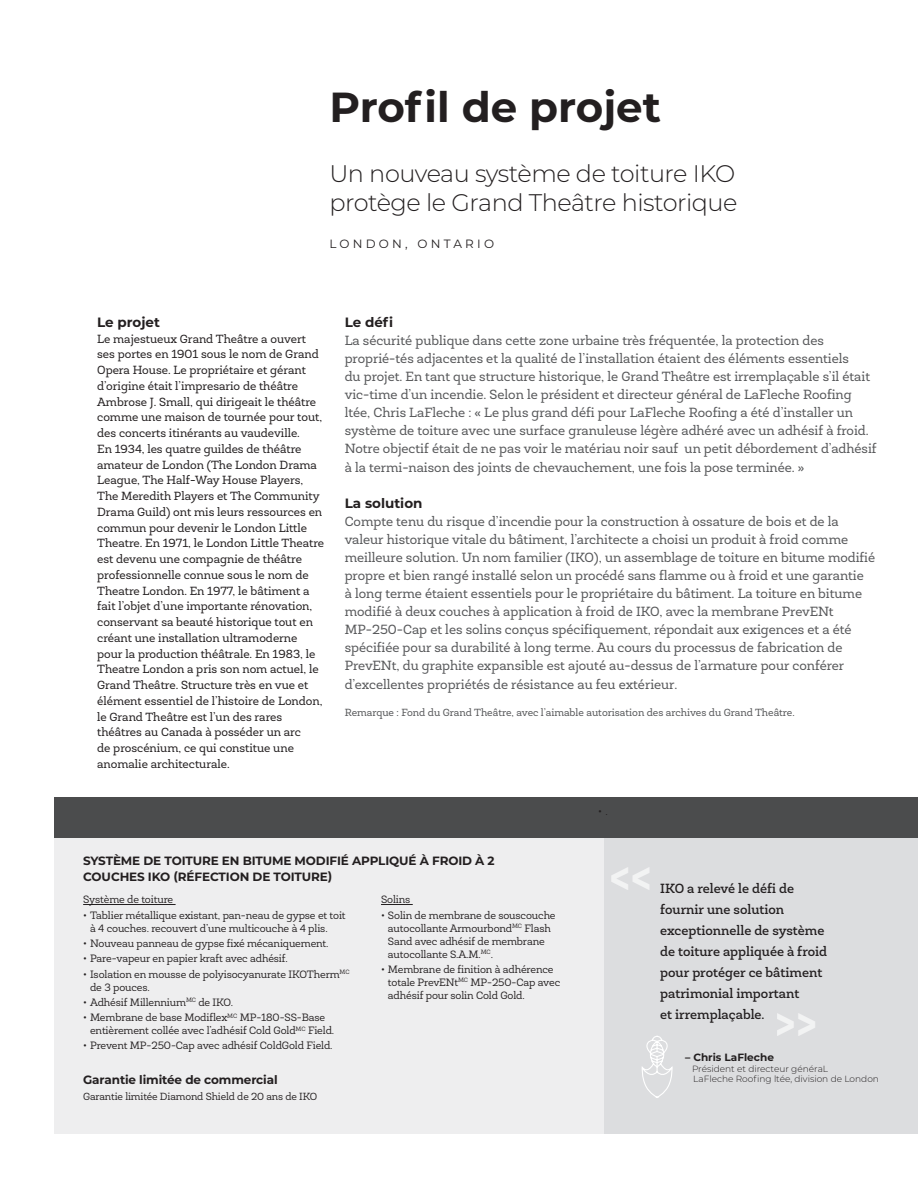
<style>
.page{position:relative;width:918px;height:1188px;background:#fff}
.page>*{position:absolute;margin:0;border:0;box-sizing:border-box;transform-origin:0 0}
.t1{font:700 47.4px "Montserrat";color:#fff;scale:.75 1}
.t2{font:700 42px "Montserrat";color:#231f20}
.t3{font:300 24px/28.8px "Montserrat";letter-spacing:-.02em;color:#231f20}
.t4{font:13.5px/18px "Newslab";color:#57585a}
.t5{font:500 13.5px/21px "Newslab";color:#231f20}
.t6{font:700 13.5px "Montserrat";color:#231f20}
.t7{font:12px/15.8px "Newslab";color:#231f20}
.t8{font:700 12px/16.5px "Montserrat";letter-spacing:-.01em;color:#231f20}
.t9{font:12px "Montserrat";letter-spacing:.27em;color:#231f20}
.t10{font:11.1px "Newslab";color:#231f20}
.t11{font:10.8px/13px "Newslab";letter-spacing:-.01em;color:#231f20}
.t12{font:10.5px "Newslab";color:#57585a}
.t13{font:10.5px "Newslab";letter-spacing:-.01em;color:#231f20}
.t14{font:700 10.5px "Montserrat";color:#231f20}
.t15{font:300 9px/10.8px "Montserrat";color:#231f20}
</style>
<div class="page">
<div style="left:54px;top:797px;width:864px;height:42px;background:#4b4c4d"></div>
<div style="left:54px;top:839px;width:554px;height:295px;background:#eeeeef"></div>
<div style="left:605px;top:839px;width:313px;height:295px;background:#dcdddf"></div>
<svg style="left:642px;top:1036px;width:31px;height:62px"></svg>
<hr style="left:83px;top:904px;width:93px;height:1px;background:#231f20">
<hr style="left:381px;top:904px;width:32px;height:1px;background:#231f20">
<h2 class="t2" style="left:329px;top:76px;width:333px">Profil de projet</h2>
<p class="t3" style="left:329px;top:158px;width:410px">Un nouveau système de toiture IKO protège le Grand Theâtre historique</p>
<p class="t9" style="left:329px;top:236px;width:166px">LONDON, ONTARIO</p>
<p class="t6" style="left:97px;top:312px;width:64px">Le projet</p>
<p class="t7" style="left:97px;top:331px;width:229px">Le majestueux Grand Theâtre a ouvert ses portes en 1901 sous le nom de Grand Opera House. Le propriétaire et gérant d’origine était l’impresario de théâtre Ambrose J. Small, qui dirigeait le théâtre comme une maison de tournée pour tout, des concerts itinérants au vaudeville.<br>En 1934, les quatre guildes de théâtre amateur de London (The London Drama League, The Half-Way House Players, The Meredith Players et The Community Drama Guild) ont mis leurs ressources en commun pour devenir le London Little Theatre. En 1971, le London Little Theatre est devenu une compagnie de théâtre professionnelle connue sous le nom de Theatre London. En 1977, le bâtiment a fait l’objet d’une importante rénovation, conservant sa beauté historique tout en créant une installation ultramoderne pour la production théâtrale. En 1983, le Theatre London a pris son nom actuel, le Grand Theâtre. Structure très en vue et élément essentiel de l’histoire de London, le Grand Theâtre est l’un des rares théâtres au Canada à posséder un arc<br>de proscénium, ce qui constitue une anomalie architecturale.</p>
<p class="t6" style="left:345px;top:312px;width:50px">Le défi</p>
<p class="t4" style="left:345px;top:331px;width:534px">La sécurité publique dans cette zone urbaine très fréquentée, la protection des proprié-tés adjacentes et la qualité de l’installation étaient des éléments essentiels<br>du projet. En tant que structure historique, le Grand Theâtre est irremplaçable s’il était vic-time d’un incendie. Selon le président et directeur général de LaFleche Roofing ltée, Chris LaFleche : « Le plus grand défi pour LaFleche Roofing a été d’installer un système de toiture avec une surface granuleuse légère adhéré avec un adhésif à froid.<br>Notre objectif était de ne pas voir le matériau noir sauf un petit débordement d’adhésif</p>
<p class="t4" style="left:345px;top:459px;width:461px">à la termi-naison des joints de chevauchement, une fois la pose terminée. »</p>
<p class="t6" style="left:345px;top:493px;width:79px">La solution</p>
<p class="t4" style="left:345px;top:512px;width:532px">Compte tenu du risque d’incendie pour la construction à ossature de bois et de la valeur historique vitale du bâtiment, l’architecte a choisi un produit à froid comme meilleure solution. Un nom familier (IKO), un assemblage de toiture en bitume modifié propre et bien rangé installé selon un procédé sans flamme ou à froid et une garantie<br>à long terme étaient essentiels pour le propriétaire du bâtiment. La toiture en bitume modifié à deux couches à application à froid de IKO, avec la membrane PrevENt MP-250-Cap et les solins conçus spécifiquement, répondait aux exigences et a été spécifiée pour sa durabilité à long terme. Au cours du processus de fabrication de PrevENt, du graphite expansible est ajouté au-dessus de l’armature pour conférer</p>
<p class="t4" style="left:345px;top:676px;width:334px">d’excellentes propriétés de résistance au feu extérieur.</p>
<p class="t12" style="left:345px;top:705px;width:452px">Remarque : Fond du Grand Theâtre, avec l’aimable autorisation des archives du Grand Theâtre.</p>
<p class="t10" style="left:598px;top:805px;width:11px">• .</p>
<p class="t8" style="left:83px;top:852px;width:413px">SYSTÈME DE TOITURE EN BITUME MODIFIÉ APPLIQUÉ À FROID À 2<br>COUCHES IKO (RÉFECTION DE TOITURE)</p>
<p class="t11" style="left:83px;top:893px;width:92px">Système de toiture</p>
<p class="t11" style="left:90px;top:909px;width:257px;text-indent:-7px">• Tablier métallique existant, pan-neau de gypse et toit à 4 couches. recouvert d’une multicouche à 4 plis.</p>
<p class="t11" style="left:83px;top:937px;width:247px">• Nouveau panneau de gypse fixé mécaniquement.</p>
<p class="t11" style="left:83px;top:952px;width:206px">• Pare-vapeur en papier kraft avec adhésif.</p>
<p class="t11" style="left:90px;top:967px;width:261px;text-indent:-7px">• Isolation en mousse de polyisocyanurate IKOTherm<sup>MC </sup>de 3 pouces.</p>
<p class="t11" style="left:83px;top:996px;width:152px">• Adhésif Millennium<sup>MC</sup> de IKO.</p>
<p class="t11" style="left:90px;top:1011px;width:246px;text-indent:-7px">• Membrane de base Modiflex<sup>MC</sup> MP-180-SS-Base entièrement collée avec l’adhésif Cold Gold<sup>MC</sup> Field.</p>
<p class="t11" style="left:83px;top:1039px;width:251px">• Prevent MP-250-Cap avec adhésif ColdGold Field.</p>
<p class="t8" style="left:83px;top:1071px;width:196px">Garantie limitée de commercial</p>
<p class="t13" style="left:83px;top:1090px;width:236px">Garantie limitée Diamond Shield de 20 ans de IKO</p>
<p class="t11" style="left:381px;top:893px;width:31px">Solins</p>
<p class="t11" style="left:388px;top:909px;width:169px;text-indent:-7px">• Solin de membrane de souscouche autocollante Armourbond<sup>MC</sup> Flash<br>Sand avec adhésif de membrane autocollante S.A.M.<sup>MC</sup>.</p>
<p class="t11" style="left:388px;top:963px;width:174px;text-indent:-7px">• Membrane de finition à adhérence totale PrevENt<sup>MC</sup> MP-250-Cap avec adhésif pour solin Cold Gold.</p>
<h1 class="t1" style="left:652px;top:913px;width:58px;rotate:-180deg">&gt;&gt;</h1>
<p class="t5" style="left:660px;top:878px;width:168px">IKO a relevé le défi de fournir une solution exceptionnelle de système de toiture appliquée à froid pour protéger ce bâtiment patrimonial important<br>et irremplaçable.</p>
<p class="t14" style="left:685px;top:1050px;width:90px">– Chris LaFleche</p>
<p class="t15" style="left:692px;top:1063px;width:188px">Président et directeur généraL<br>LaFleche Roofing ltée, division de London</p>
<h1 class="t1" style="left:818px;top:1059px;width:58px;rotate:-180deg">&lt;&lt;</h1>
</div>
